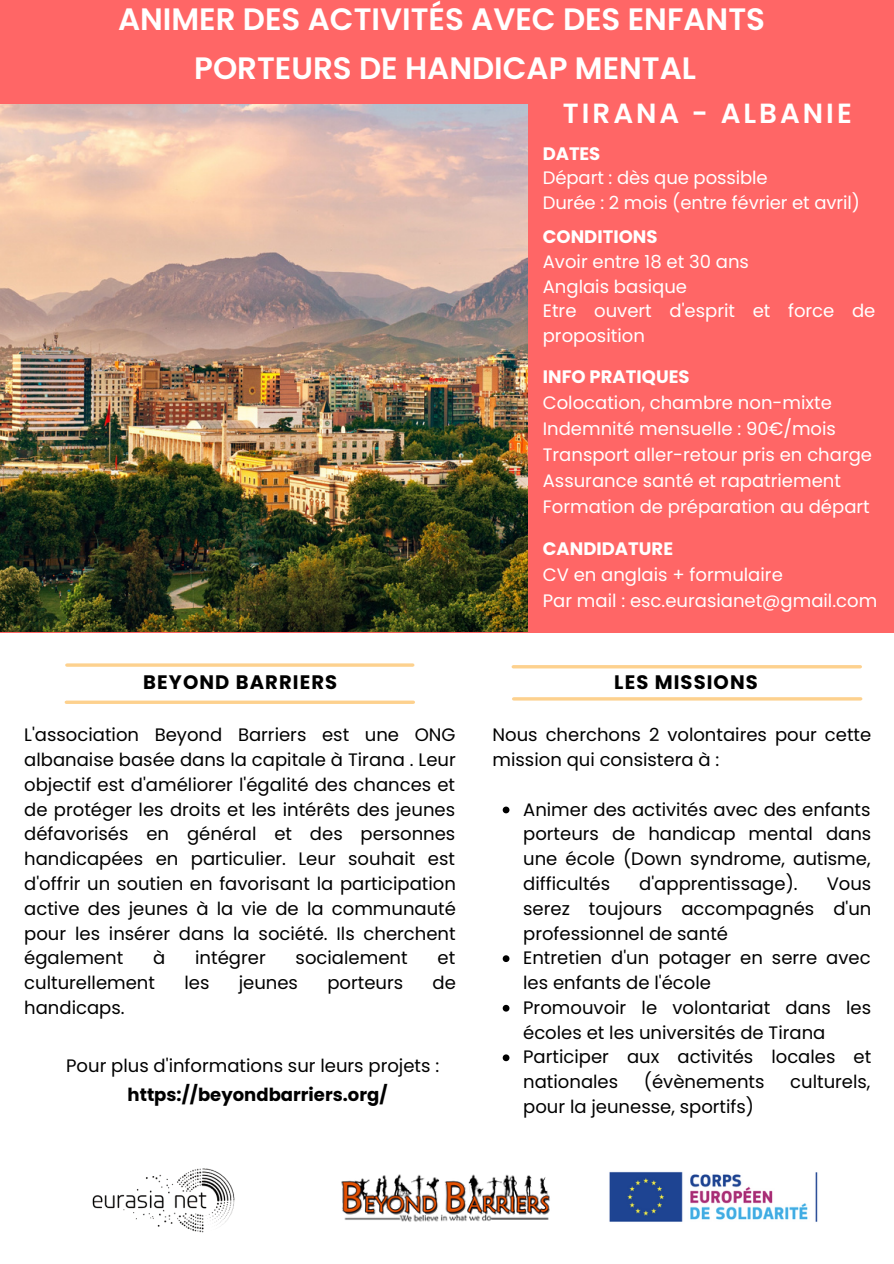
<style>
.page{position:relative;width:894px;height:1264px;background:#fff}
.page>*{position:absolute;margin:0;border:0;box-sizing:border-box;transform-origin:0 0}
.t1{font:600 30.9px/49.5px "Poppins";color:#fff;text-align:center}
.t2{font:600 27.75px "Poppins";letter-spacing:.11em;color:#fff}
.t3{font:700 19.5px "Poppins";letter-spacing:.055em;color:#000}
.t4{font:18px/24.8px "Poppins";color:#000;text-align:justify}
.t5{font:18px/26px "Poppins";color:#fff}
.t6{font:700 18px "Poppins";color:#fff}
.t7{font:700 18px "Poppins";color:#000}
</style>
<div class="page">
<div style="left:0;top:0;width:893px;height:632px;background:#f66"></div>
<img style="left:0;top:105px;width:527px;height:527px">
<img style="left:92px;top:1168px;width:143px;height:65px">
<svg style="left:66px;top:700px;width:347px;height:4px"></svg>
<hr style="left:67px;top:663px;width:345px;height:3px;background:#fdd18e">
<hr style="left:513px;top:697px;width:347px;height:3px;background:#fdd18e">
<hr style="left:513px;top:665px;width:347px;height:3px;background:#fdd18e">
<img style="left:609px;top:1171px;width:209px;height:51px">
<img style="left:341px;top:1174px;width:209px;height:48px">
<svg style="left:502px;top:806px;width:7px;height:7px"></svg>
<svg style="left:502px;top:955px;width:7px;height:7px"></svg>
<svg style="left:502px;top:1004px;width:7px;height:7px"></svg>
<svg style="left:502px;top:1054px;width:7px;height:7px"></svg>
<h1 class="t1" style="left:118px;top:-6px;width:648px">ANIMER DES ACTIVITÉS AVEC DES ENFANTS<br>PORTEURS DE HANDICAP MENTAL</h1>
<p class="t3" style="left:143px;top:668px;width:195px">BEYOND BARRIERS</p>
<p class="t4" style="left:24px;top:722px;width:433px">L'association Beyond Barriers est une ONG albanaise basée dans la capitale à Tirana . Leur objectif est d'améliorer l'égalité des chances et de protéger les droits et les intérêts des jeunes défavorisés en général et des personnes handicapées en particulier. Leur souhait est d'offrir un soutien en favorisant la participation active des jeunes à la vie de la communauté pour les insérer dans la société. Ils cherchent également</p>
<p class="t4" style="left:153px;top:945px;width:14px">à</p>
<p class="t4" style="left:195px;top:945px;width:72px">intégrer</p>
<p class="t4" style="left:295px;top:945px;width:113px">socialement</p>
<p class="t4" style="left:437px;top:945px;width:19px">et</p>
<p class="t4" style="left:24px;top:970px;width:132px">culturellement</p>
<p class="t4" style="left:184px;top:970px;width:27px">les</p>
<p class="t4" style="left:239px;top:970px;width:61px">jeunes</p>
<p class="t4" style="left:327px;top:970px;width:77px">porteurs</p>
<p class="t4" style="left:432px;top:970px;width:25px">de</p>
<p class="t4" style="left:24px;top:995px;width:102px">handicaps.</p>
<p class="t4" style="left:66px;top:1053px;width:374px">Pour plus d'informations sur leurs projets :</p>
<p class="t7" style="left:127px;top:1081px;width:261px">https://beyondbarriers.org/</p>
<h2 class="t2" style="left:562px;top:94px;width:290px">TIRANA - ALBANIE</h2>
<p class="t6" style="left:542px;top:141px;width:59px">DATES</p>
<p class="t5" style="left:542px;top:166px;width:319px;line-height:24.8px">Départ : dès que possible<br>Durée : 2 mois (entre février et avril)</p>
<p class="t6" style="left:542px;top:224px;width:116px">CONDITIONS</p>
<p class="t5" style="left:542px;top:249px;width:334px;line-height:24.8px">Avoir entre 18 et 30 ans<br>Anglais basique<br>Etre ouvert d'esprit et force de proposition</p>
<p class="t6" style="left:542px;top:364px;width:148px">INFO PRATIQUES</p>
<p class="t5" style="left:542px;top:389px;width:331px">Colocation, chambre non-mixte Indemnité mensuelle : 90€/mois Transport aller-retour pris en charge Assurance santé et rapatriement Formation de préparation au départ</p>
<p class="t6" style="left:542px;top:536px;width:132px">CANDIDATURE</p>
<p class="t5" style="left:542px;top:562px;width:336px">CV en anglais + formulaire<br>Par mail : esc.eurasianet@gmail.com</p>
<p class="t3" style="left:614px;top:668px;width:145px">LES MISSIONS</p>
<p class="t4" style="left:492px;top:722px;width:380px">Nous cherchons 2 volontaires pour cette mission qui consistera à :</p>
<p class="t4" style="left:523px;top:797px;width:349px">Animer des activités avec des enfants porteurs de handicap mental dans une école (Down syndrome, autisme, difficultés</p>
<p class="t4" style="left:639px;top:871px;width:160px">d'apprentissage).</p>
<p class="t4" style="left:523px;top:871px;width:350px;text-align:left;text-indent:303px">Vous serez toujours accompagnés d'un professionnel de santé<br>Entretien d'un potager en serre avec les enfants de l'école<br>Promouvoir le volontariat dans les écoles et les universités de Tirana<br>Participer aux activités locales et nationales</p>
<p class="t4" style="left:643px;top:1069px;width:122px">(évènements</p>
<p class="t4" style="left:790px;top:1069px;width:82px">culturels,</p>
<p class="t4" style="left:523px;top:1094px;width:232px">pour la jeunesse, sportifs)</p>
</div>
